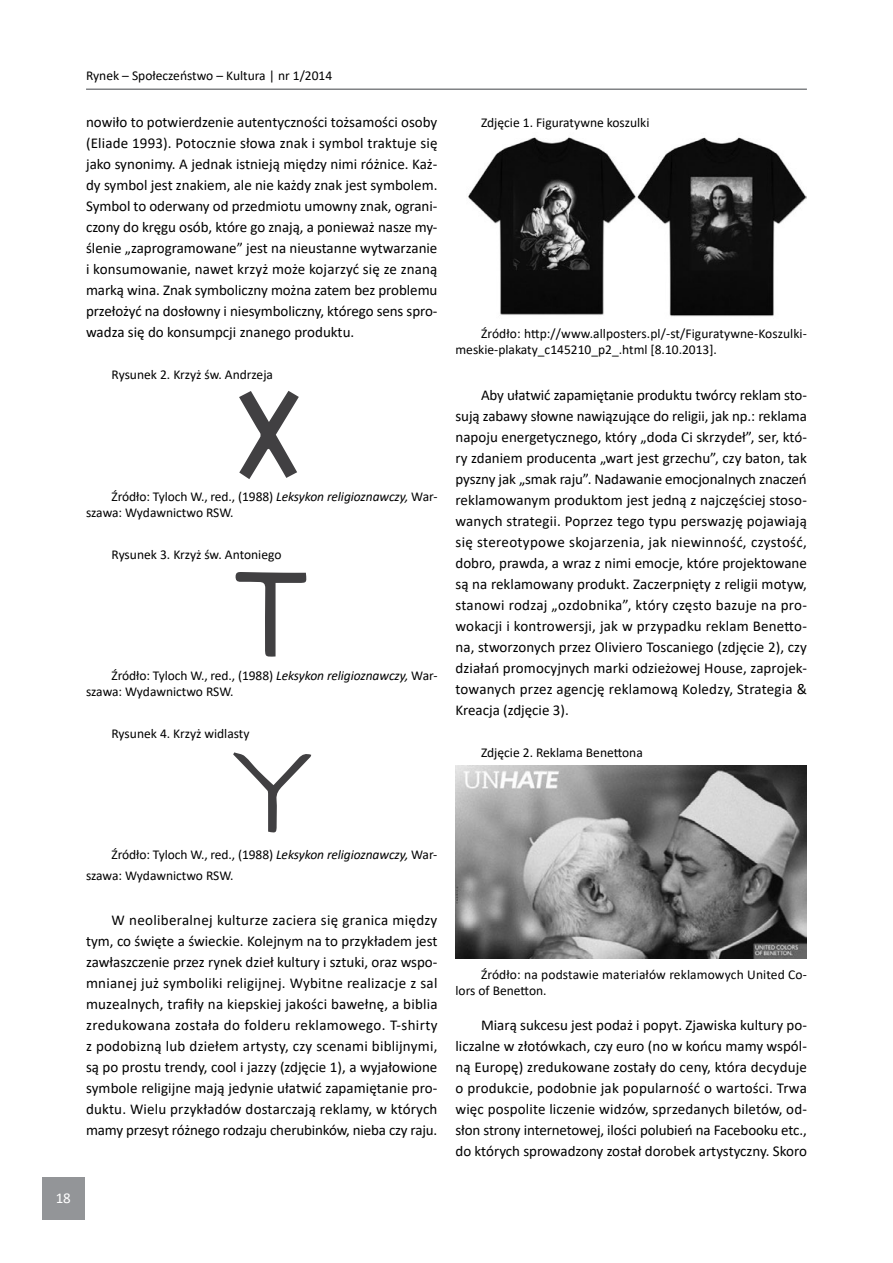
<style>
.page{position:relative;width:893px;height:1263px;background:#fff}
.page>*{position:absolute;margin:0;border:0;box-sizing:border-box;transform-origin:0 0}
.t1{font:15px/21px "Calibri";color:#000;text-align:justify}
.t2{font:15px "Calibri";color:#fff}
.t3{font:13.5px/16.2px "Calibri";color:#000}
.s1{font-style:italic}
</style>
<div class="page">
<div style="left:42px;top:1178px;width:43px;height:42px;background:#939598"></div>
<hr style="left:86px;top:88px;width:721px;height:2px;background:#808285">
<svg style="left:239px;top:391px;width:60px;height:88px"></svg>
<svg style="left:235px;top:572px;width:72px;height:85px"></svg>
<svg style="left:233px;top:752px;width:78px;height:81px"></svg>
<img style="left:468px;top:137px;width:339px;height:180px">
<img style="left:455px;top:765px;width:351px;height:193px">
<p class="t3" style="left:86px;top:68px;width:248px">Rynek – Społeczeństwo – Kultura | nr 1/2014</p>
<p class="t1" style="left:86px;top:111px;width:353px">nowiło to potwierdzenie autentyczności tożsamości osoby (Eliade 1993). Potocznie słowa znak i symbol traktuje się jako synonimy. A jednak istnieją między nimi różnice. Każ&shy;dy symbol jest znakiem, ale nie każdy znak jest symbolem.<br>Symbol to oderwany od przedmiotu umowny znak, ograni&shy;czony do kręgu osób, które go znają, a ponieważ nasze my&shy;ślenie „zaprogramowane” jest na nieustanne wytwarzanie i konsumowanie, nawet krzyż może kojarzyć się ze znaną marką wina. Znak symboliczny można zatem bez problemu przełożyć na dosłowny i niesymboliczny, którego sens spro&shy;wadza się do konsumpcji znanego produktu.</p>
<p class="t3" style="left:112px;top:366px;width:163px">Rysunek 2. Krzyż św. Andrzeja</p>
<p class="t3" style="left:86px;top:488px;width:353px;text-indent:26px">Źródło: Tyloch W., red., (1988) <span class="s1">Leksykon religioznawczy,</span> War&shy;szawa: Wydawnictwo RSW.</p>
<p class="t3" style="left:112px;top:546px;width:171px">Rysunek 3. Krzyż św. Antoniego</p>
<p class="t3" style="left:86px;top:667px;width:353px;text-indent:26px">Źródło: Tyloch W., red., (1988) <span class="s1">Leksykon religioznawczy,</span> War&shy;szawa: Wydawnictwo RSW.</p>
<p class="t3" style="left:112px;top:725px;width:140px">Rysunek 4. Krzyż widlasty</p>
<p class="t3" style="left:481px;top:114px;width:170px">Zdjęcie 1. Figuratywne koszulki</p>
<p class="t3" style="left:455px;top:325px;width:353px;text-indent:26px">Źródło: http://www.allposters.pl/-st/Figuratywne-Koszulki&shy;meskie-plakaty_c145210_p2_.html [8.10.2013].</p>
<p class="t1" style="left:455px;top:384px;width:353px;text-indent:26px">Aby ułatwić zapamiętanie produktu twórcy reklam sto&shy;sują zabawy słowne nawiązujące do religii, jak np.: reklama napoju energetycznego, który „doda Ci skrzydeł”, ser, któ&shy;ry zdaniem producenta „wart jest grzechu”, czy baton, tak pyszny jak „smak raju”. Nadawanie emocjonalnych znaczeń reklamowanym produktom jest jedną z najczęściej stoso&shy;wanych strategii. Poprzez tego typu perswazję pojawiają się stereotypowe skojarzenia, jak niewinność, czystość, dobro, prawda, a wraz z nimi emocje, które projektowane są na reklamowany produkt. Zaczerpnięty z religii motyw, stanowi rodzaj „ozdobnika”, który często bazuje na pro&shy;wokacji i kontrowersji, jak w przypadku reklam Benetto&shy;na, stworzonych przez Oliviero Toscaniego (zdjęcie 2), czy działań promocyjnych marki odzieżowej House, zaprojek&shy;towanych przez agencję reklamową Koledzy, Strategia &amp; Kreacja (zdjęcie 3).</p>
<p class="t3" style="left:481px;top:744px;width:163px">Zdjęcie 2. Reklama Benettona</p>
<p class="t3" style="left:86px;top:844px;width:353px;line-height:21px;text-indent:26px">Źródło: Tyloch W., red., (1988) <span class="s1">Leksykon religioznawczy,</span> War&shy;szawa: Wydawnictwo RSW.</p>
<p class="t1" style="left:86px;top:909px;width:353px;text-indent:26px">W neoliberalnej kulturze zaciera się granica między tym, co święte a świeckie. Kolejnym na to przykładem jest zawłaszczenie przez rynek dzieł kultury i sztuki, oraz wspo&shy;mnianej już symboliki religijnej. Wybitne realizacje z sal muzealnych, trafiły na kiepskiej jakości bawełnę, a biblia zredukowana została do folderu reklamowego. T-shirty z podobizną lub dziełem artysty, czy scenami biblijnymi, są po prostu trendy, cool i jazzy (zdjęcie 1), a wyjałowione symbole religijne mają jedynie ułatwić zapamiętanie pro&shy;duktu. Wielu przykładów dostarczają reklamy, w których mamy przesyt różnego rodzaju cherubinków, nieba czy raju.</p>
<p class="t2" style="left:56px;top:1188px;width:17px">18</p>
<p class="t3" style="left:455px;top:966px;width:353px;text-indent:26px">Źródło: na podstawie materiałów reklamowych United Co&shy;lors of Benetton.</p>
<p class="t1" style="left:455px;top:1014px;width:353px;text-indent:26px">Miarą sukcesu jest podaż i popyt. Zjawiska kultury po&shy;liczalne w złotówkach, czy euro (no w końcu mamy wspól&shy;ną Europę) zredukowane zostały do ceny, która decyduje o produkcie, podobnie jak popularność o wartości. Trwa więc pospolite liczenie widzów, sprzedanych biletów, od&shy;słon strony internetowej, ilości polubień na Facebooku etc., do których sprowadzony został dorobek artystyczny. Skoro</p>
</div>
